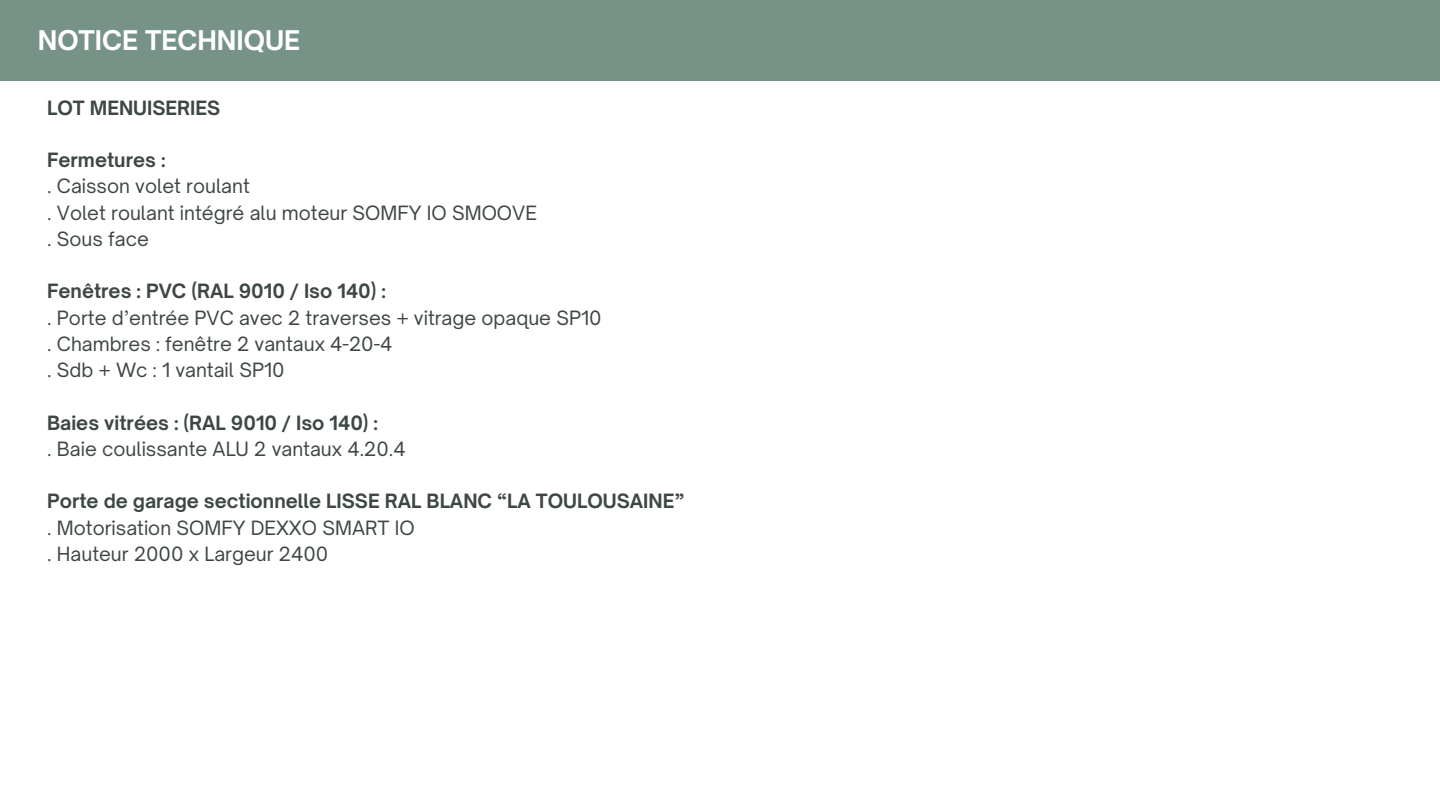
<style>
.page{position:relative;width:1440px;height:810px;background:#fff}
.page>*{position:absolute;margin:0;border:0;box-sizing:border-box;transform-origin:0 0}
.t1{font:700 25.9px "Open Sauce One";color:#fff}
.t2{font:18.9px "Open Sauce One";color:#3e4743}
.t3{font:700 18.9px "Open Sauce One";color:#3e4743}
</style>
<div class="page">
<div style="left:0;top:0;width:1440px;height:81px;background:#779388"></div>
<p class="t1" style="left:38px;top:24px;width:264px">NOTICE TECHNIQUE</p>
<p class="t3" style="left:47px;top:96px;width:175px">LOT MENUISERIES</p>
<p class="t3" style="left:47px;top:148px;width:120px">Fermetures :</p>
<p class="t2" style="left:47px;top:175px;width:204px">. Caisson volet roulant</p>
<p class="t2" style="left:47px;top:201px;width:491px">. Volet roulant intégré alu moteur SOMFY IO SMOOVE</p>
<p class="t2" style="left:47px;top:227px;width:103px">. Sous face</p>
<p class="t3" style="left:47px;top:280px;width:340px">Fenêtres : PVC (RAL 9010 / Iso 140) :</p>
<p class="t2" style="left:47px;top:306px;width:556px">. Porte d’entrée PVC avec 2 traverses + vitrage opaque SP10</p>
<p class="t2" style="left:47px;top:332px;width:347px">. Chambres : fenêtre 2 vantaux 4-20-4</p>
<p class="t2" style="left:47px;top:358px;width:239px">. Sdb + Wc : 1 vantail SP10</p>
<p class="t3" style="left:47px;top:411px;width:333px">Baies vitrées : (RAL 9010 / Iso 140) :</p>
<p class="t2" style="left:47px;top:437px;width:360px">. Baie coulissante ALU 2 vantaux 4.20.4</p>
<p class="t3" style="left:47px;top:490px;width:639px">Porte de garage sectionnelle LISSE RAL BLANC “LA TOULOUSAINE”</p>
<p class="t2" style="left:47px;top:516px;width:369px">. Motorisation SOMFY DEXXO SMART IO</p>
<p class="t2" style="left:47px;top:542px;width:283px">. Hauteur 2000 x Largeur 2400</p>
</div>
